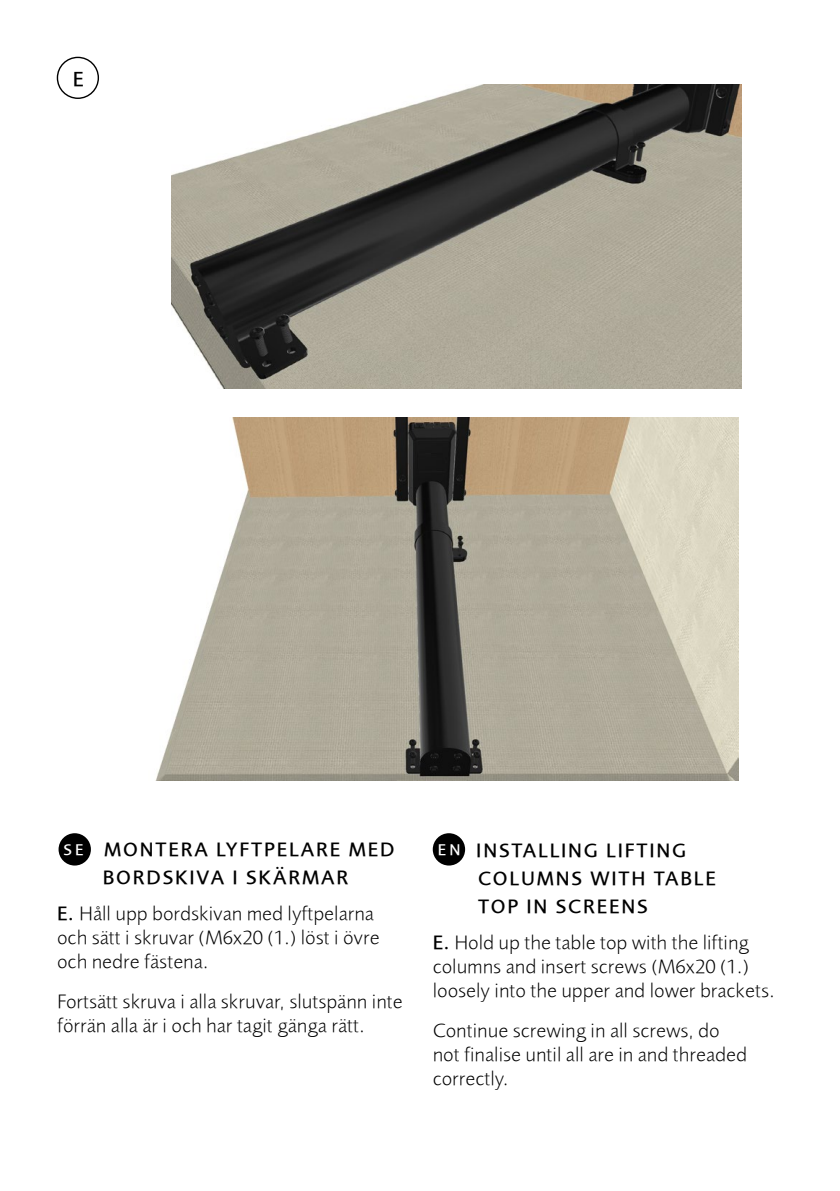
<style>
.page{position:relative;width:840px;height:1191px;background:#fff}
.page>*{position:absolute;margin:0;border:0;box-sizing:border-box;transform-origin:0 0}
.t1{font:500 21px "Foundry Sans";color:#000}
.t2{font:300 20px/24px "Foundry Sans";letter-spacing:.01em;color:#000}
.t3{font:500 20px/28px "Foundry Sans";letter-spacing:.09em;color:#000}
.t4{font:500 16px "Foundry Sans";color:#fff}
.s1{font-weight:500}
</style>
<div class="page">
<img style="left:171px;top:85px;width:570px;height:303px">
<img style="left:155px;top:417px;width:583px;height:364px">
<div style="left:432px;top:833px;width:33px;height:32px;background:#000;border-radius:50%"></div>
<div style="left:58px;top:833px;width:33px;height:32px;background:#000;border-radius:50%"></div>
<div style="left:57px;top:57px;width:42px;height:42px;border:1px solid #000;border-radius:50%"></div>
<p class="t1" style="left:73px;top:68px;width:13px">E</p>
<p class="t3" style="left:104px;top:835px;width:292px">MONTERA LYFTPELARE MED</p>
<p class="t4" style="left:63px;top:841px;width:22px">SE</p>
<p class="t2" style="left:57px;top:860px;width:318px;line-height:36px;text-indent:46px"><span class="s1">BORDSKIVA I SKÄRMAR<br>E.</span> Håll upp bordskivan med lyftpelarna</p>
<p class="t2" style="left:57px;top:926px;width:324px">och sätt i skruvar (M6x20 (1.) löst i övre och nedre fästena.</p>
<p class="t2" style="left:57px;top:990px;width:347px">Fortsätt skruva i alla skruvar, slutspänn inte förrän alla är i och har tagit gänga rätt.</p>
<p class="t4" style="left:437px;top:841px;width:24px">EN</p>
<p class="t3" style="left:476px;top:836px;width:211px">INSTALLING LIFTING</p>
<p class="t3" style="left:478px;top:864px;width:239px">COLUMNS WITH TABLE<br>TOP IN SCREENS</p>
<p class="t2" style="left:432px;top:932px;width:343px"><span class="s1">E.</span> Hold up the table top with the lifting columns and insert screws (M6x20 (1.) loosely into the upper and lower brackets.</p>
<p class="t2" style="left:432px;top:1020px;width:315px">Continue screwing in all screws, do not finalise until all are in and threaded correctly.</p>
</div>
